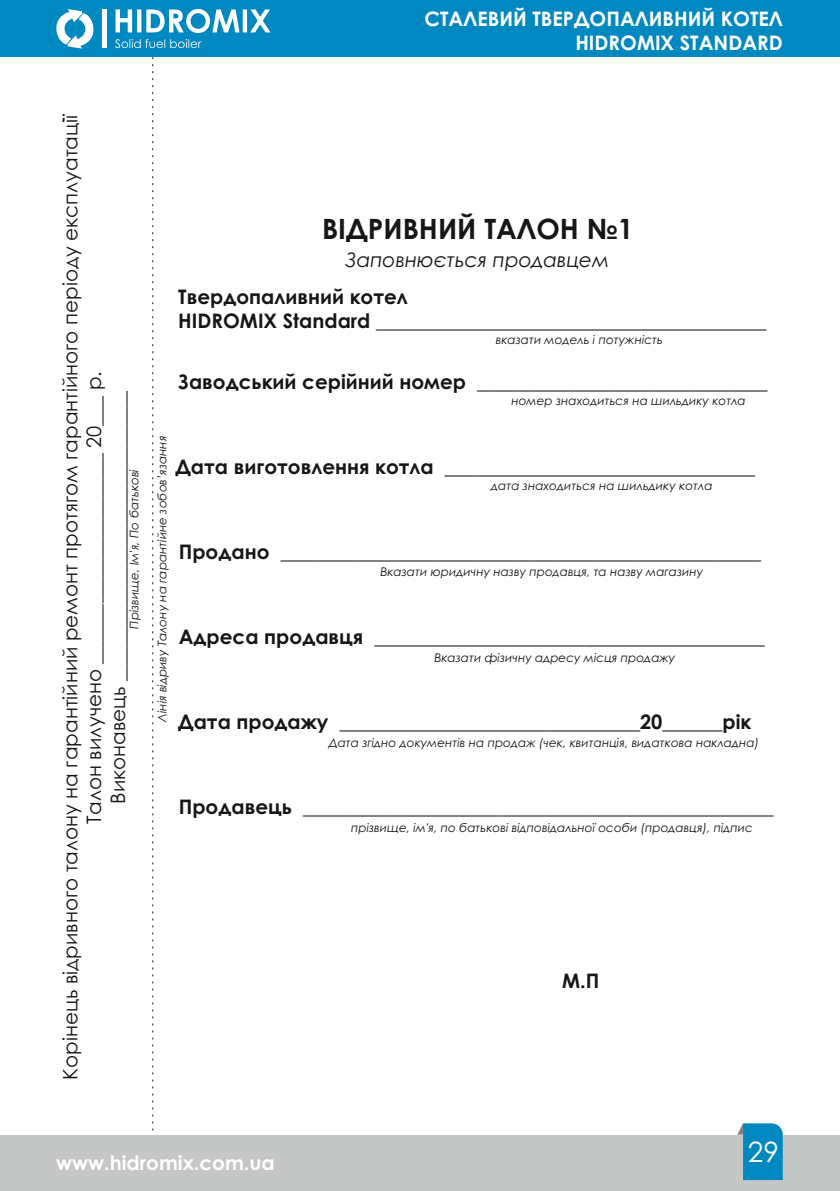
<style>
.page{position:relative;width:840px;height:1191px;background:#fff}
.page>*{position:absolute;margin:0;border:0;box-sizing:border-box;transform-origin:0 0}
.t1{font:700 28px "Century Gothic";color:#151616}
.t2{font:28px "Century Gothic";color:#fff}
.t3{font:700 20px/24.2px "Century Gothic";color:#151616}
.t4{font:20px/23.8px "Century Gothic";color:#151616;text-align:center}
.t5{font:700 20px/24.2px "Century Gothic";color:#fff;text-align:right}
.t6{font:italic 20px "Century Gothic";color:#151616}
.t7{font:italic 12px "Century Gothic";color:#151616}
</style>
<div class="page">
<div style="left:0;top:0;width:839px;height:57px;background:#0089c1"></div>
<div style="left:0;top:1134px;width:839px;height:57px;background:#c5c6c6"></div>
<svg style="left:56px;top:9px;width:38px;height:40px"></svg>
<hr style="left:102px;top:9px;width:4px;height:39px;background:#fff">
<svg style="left:115px;top:9px;width:155px;height:24px"></svg>
<svg style="left:115px;top:39px;width:86px;height:9px"></svg>
<svg style="left:152px;top:57px;width:1px;height:1074px"></svg>
<svg style="left:737px;top:1123px;width:45px;height:57px;background:#1d92c2"></svg>
<p class="t5" style="left:424px;top:8px;width:359px">СТАЛЕВИЙ ТВЕРДОПАЛИВНИЙ КОТЕЛ<br>HIDROMIX STANDARD</p>
<p class="t4" style="left:60px;top:1079px;width:966px;rotate:-90deg">Корінець відривного талону на гарантійний ремонт протягом гарантійного періоду експлуатації<br>Талон вилучено _____________________ 20___ р.<br>Виконавець _____________________________</p>
<p class="t7" style="left:129px;top:628px;width:161px;rotate:-90deg">Прізвище, Ім'я, По батькові</p>
<h1 class="t1" style="left:322px;top:217px;width:313px">ВІДРИВНИЙ ТАЛОН №1</h1>
<p class="t6" style="left:346px;top:252px;width:264px">Заповнюється продавцем</p>
<p class="t3" style="left:178px;top:286px;width:589px">Твердопаливний котел<br>HIDROMIX Standard _______________________________________</p>
<p class="t7" style="left:495px;top:335px;width:169px">вказати модель і потужність</p>
<p class="t3" style="left:178px;top:371px;width:590px">Заводський серійний номер _____________________________</p>
<p class="t7" style="left:511px;top:396px;width:236px">номер знаходиться на шильдику котла</p>
<p class="t7" style="left:157px;top:722px;width:288px;rotate:-90deg">Лінія відриву Талону на гарантійне зобов’язання</p>
<p class="t3" style="left:175px;top:456px;width:581px">Дата виготовлення котла _______________________________</p>
<p class="t7" style="left:491px;top:481px;width:223px">дата знаходиться на шильдику котла</p>
<p class="t3" style="left:179px;top:541px;width:583px">Продано ________________________________________________</p>
<p class="t7" style="left:380px;top:567px;width:324px">Вказати юридичну назву продавця, та назву магазину</p>
<p class="t3" style="left:179px;top:626px;width:587px">Адреса продавця _______________________________________</p>
<p class="t7" style="left:434px;top:652px;width:242px">Вказати фізичну адресу місця продажу</p>
<p class="t3" style="left:178px;top:711px;width:574px">Дата продажу ______________________________20______рік</p>
<p class="t7" style="left:329px;top:737px;width:431px">Дата згідно документів на продаж (чек, квитанція, видаткова накладна)</p>
<p class="t3" style="left:179px;top:796px;width:596px">Продавець _______________________________________________</p>
<p class="t7" style="left:351px;top:822px;width:403px">прізвище, ім'я, по батькові відповідальної особи (продавця), підпис</p>
<p class="t3" style="left:562px;top:970px;width:39px">М.П</p>
<p class="t5" style="left:56px;top:1152px;width:220px">www.hidromix.com.ua</p>
<h1 class="t2" style="left:747px;top:1140px;width:33px">29</h1>
</div>
